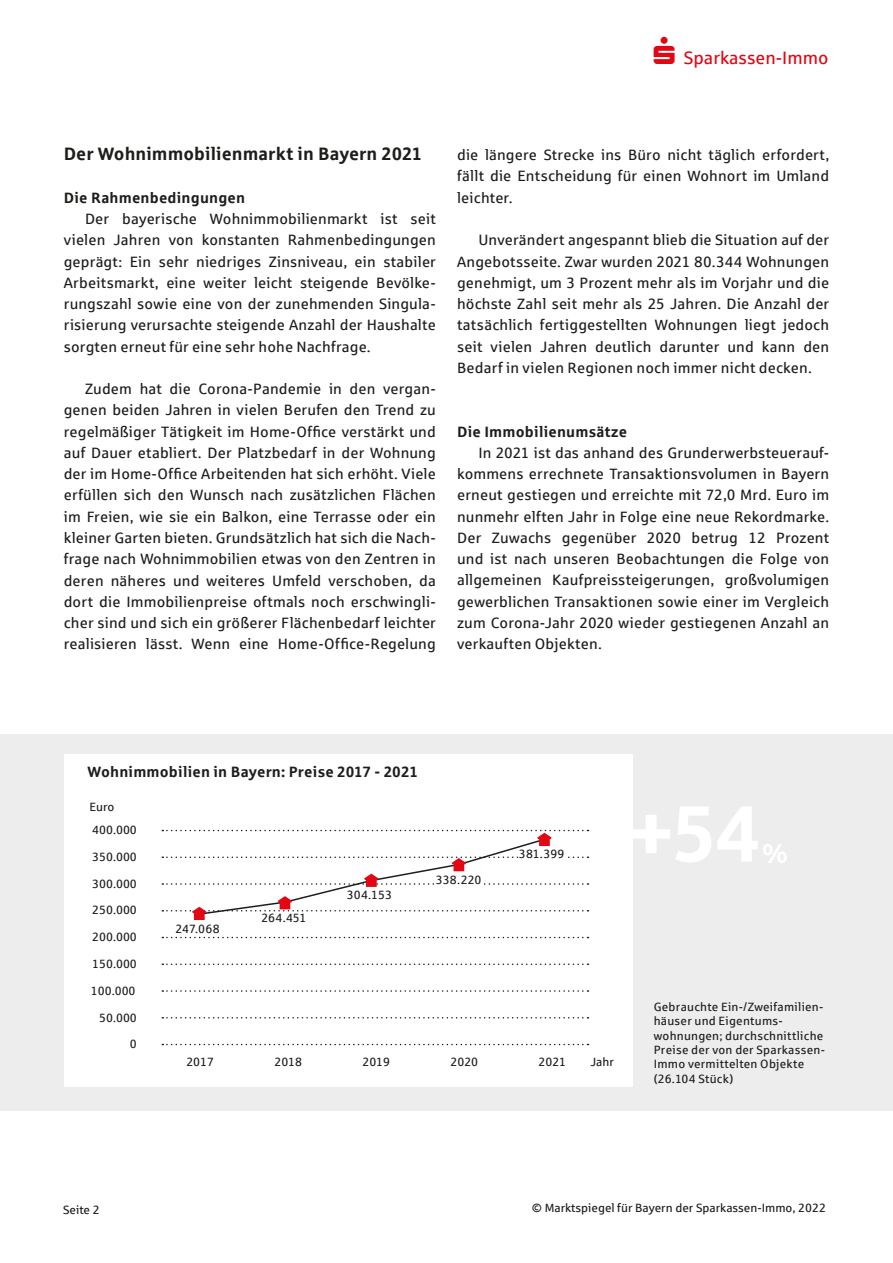
<style>
.page{position:relative;width:893px;height:1263px;background:#fff}
.page>*{position:absolute;margin:0;border:0;box-sizing:border-box;transform-origin:0 0}
.t1{font:700 18px "Sparkasse Rg";color:#1d1d1b}
.t2{font:18px "Sparkasse Rg";color:#e30613}
.t3{font:15px/21.3px "Sparkasse Rg";letter-spacing:.01em;color:#1d1d1b;text-align:justify}
.t4{font:700 15px "Sparkasse Rg";letter-spacing:.01em;color:#1d1d1b}
.t5{font:12px/14.4px "Sparkasse Rg";letter-spacing:.015em;color:#1d1d1b}
</style>
<div class="page">
<div style="left:0;top:734px;width:893px;height:376px;background:#ededed"></div>
<div style="left:64px;top:754px;width:568px;height:333px;background:#fff"></div>
<svg style="left:162px;top:1044px;width:426px;height:1px"></svg>
<svg style="left:162px;top:1017px;width:426px;height:1px"></svg>
<svg style="left:162px;top:990px;width:426px;height:2px"></svg>
<svg style="left:162px;top:963px;width:426px;height:2px"></svg>
<svg style="left:162px;top:937px;width:426px;height:1px"></svg>
<svg style="left:162px;top:830px;width:426px;height:90px"></svg>
<div style="left:261px;top:913px;width:47px;height:10px;background:#fff"></div>
<div style="left:347px;top:890px;width:47px;height:10px;background:#fff"></div>
<div style="left:436px;top:875px;width:47px;height:10px;background:#fff"></div>
<div style="left:519px;top:849px;width:47px;height:10px;background:#fff"></div>
<p class="t2" style="left:654px;top:47px;width:176px">▲ Sparkassen-Immo</p>
<p class="t1" style="left:64px;top:143px;width:360px">Der Wohnimmobilienmarkt in Bayern 2021</p>
<p class="t4" style="left:64px;top:188px;width:183px">Die Rahmenbedingungen</p>
<p class="t3" style="left:64px;top:208px;width:374px;text-indent:21px">Der bayerische Wohnimmobilienmarkt ist seit vielen Jahren von konstanten Rahmenbedingungen geprägt: Ein sehr niedriges Zinsniveau, ein stabiler Arbeitsmarkt, eine weiter leicht steigende Bevölke&shy;rungszahl sowie eine von der zunehmenden Singula&shy;risierung verursachte steigende Anzahl der Haushalte sorgten erneut für eine sehr hohe Nachfrage.</p>
<p class="t3" style="left:64px;top:378px;width:374px;text-indent:21px">Zudem hat die Corona-Pandemie in den vergan&shy;genen beiden Jahren in vielen Berufen den Trend zu regelmäßiger Tätigkeit im Home-Office verstärkt und auf Dauer etabliert. Der Platzbedarf in der Wohnung der im Home-Office Arbeitenden hat sich erhöht. Viele erfüllen sich den Wunsch nach zusätzlichen Flächen im Freien, wie sie ein Balkon, eine Terrasse oder ein kleiner Garten bieten. Grundsätzlich hat sich die Nach&shy;frage nach Wohnimmobilien etwas von den Zentren in deren näheres und weiteres Umfeld verschoben, da dort die Immobilienpreise oftmals noch erschwingli&shy;cher sind und sich ein größerer Flächenbedarf leichter realisieren lässt. Wenn eine Home-Office-Regelung</p>
<p class="t3" style="left:457px;top:144px;width:374px">die längere Strecke ins Büro nicht täglich erfordert, fällt die Entscheidung für einen Wohnort im Umland leichter.</p>
<p class="t3" style="left:457px;top:229px;width:374px;text-indent:21px">Unverändert angespannt blieb die Situation auf der Angebotsseite. Zwar wurden 2021 80.344 Wohnungen genehmigt, um 3 Prozent mehr als im Vorjahr und die höchste Zahl seit mehr als 25 Jahren. Die Anzahl der tatsächlich fertiggestellten Wohnungen liegt jedoch seit vielen Jahren deutlich darunter und kann den Bedarf in vielen Regionen noch immer nicht decken.</p>
<p class="t4" style="left:457px;top:422px;width:172px">Die Immobilienumsätze</p>
<p class="t3" style="left:457px;top:442px;width:374px;text-indent:21px">In 2021 ist das anhand des Grunderwerbsteuerauf&shy;kommens errechnete Transaktionsvolumen in Bayern erneut gestiegen und erreichte mit 72,0 Mrd. Euro im nunmehr elften Jahr in Folge eine neue Rekordmarke.<br>Der Zuwachs gegenüber 2020 betrug 12 Prozent und ist nach unseren Beobachtungen die Folge von allgemeinen Kaufpreissteigerungen, großvolumigen gewerblichen Transaktionen sowie einer im Vergleich zum Corona-Jahr 2020 wieder gestiegenen Anzahl an verkauften Objekten.</p>
<p class="t4" style="left:87px;top:762px;width:332px">Wohnimmobilien in Bayern: Preise 2017 - 2021</p>
<p class="t5" style="left:90px;top:799px;width:26px">Euro</p>
<p class="t5" style="left:92px;top:822px;width:46px">400.000</p>
<p class="t5" style="left:92px;top:849px;width:46px">350.000</p>
<p class="t5" style="left:519px;top:846px;width:47px">381.399</p>
<p class="t5" style="left:92px;top:876px;width:46px">300.000</p>
<p class="t5" style="left:92px;top:903px;width:46px">250.000</p>
<p class="t5" style="left:92px;top:929px;width:46px">200.000</p>
<p class="t5" style="left:92px;top:956px;width:46px">150.000</p>
<p class="t5" style="left:91px;top:983px;width:46px">100.000</p>
<p class="t5" style="left:99px;top:1010px;width:39px">50.000</p>
<p class="t5" style="left:130px;top:1036px;width:8px">0</p>
<p class="t5" style="left:175px;top:921px;width:46px">247.068</p>
<p class="t5" style="left:261px;top:911px;width:46px">264.451</p>
<p class="t5" style="left:347px;top:887px;width:47px">304.153</p>
<p class="t5" style="left:436px;top:872px;width:47px">338.220</p>
<p class="t5" style="left:186px;top:1054px;width:29px">2017</p>
<p class="t5" style="left:274px;top:1054px;width:29px">2018</p>
<p class="t5" style="left:362px;top:1054px;width:29px">2019</p>
<p class="t5" style="left:450px;top:1054px;width:29px">2020</p>
<p class="t5" style="left:538px;top:1054px;width:29px">2021</p>
<p class="t5" style="left:590px;top:1054px;width:25px">Jahr</p>
<p class="t5" style="left:654px;top:999px;width:173px">Gebrauchte Ein-/Zweifamilien&shy;häuser und Eigentums&shy;wohnungen; durchschnittliche<br>Preise der von der Sparkassen-<br>Immo vermittelten Objekte (26.104 Stück)</p>
<p class="t5" style="left:63px;top:1202px;width:38px">Seite 2</p>
<p class="t5" style="left:532px;top:1201px;width:296px">© Marktspiegel für Bayern der Sparkassen-Immo, 2022</p>
</div>
